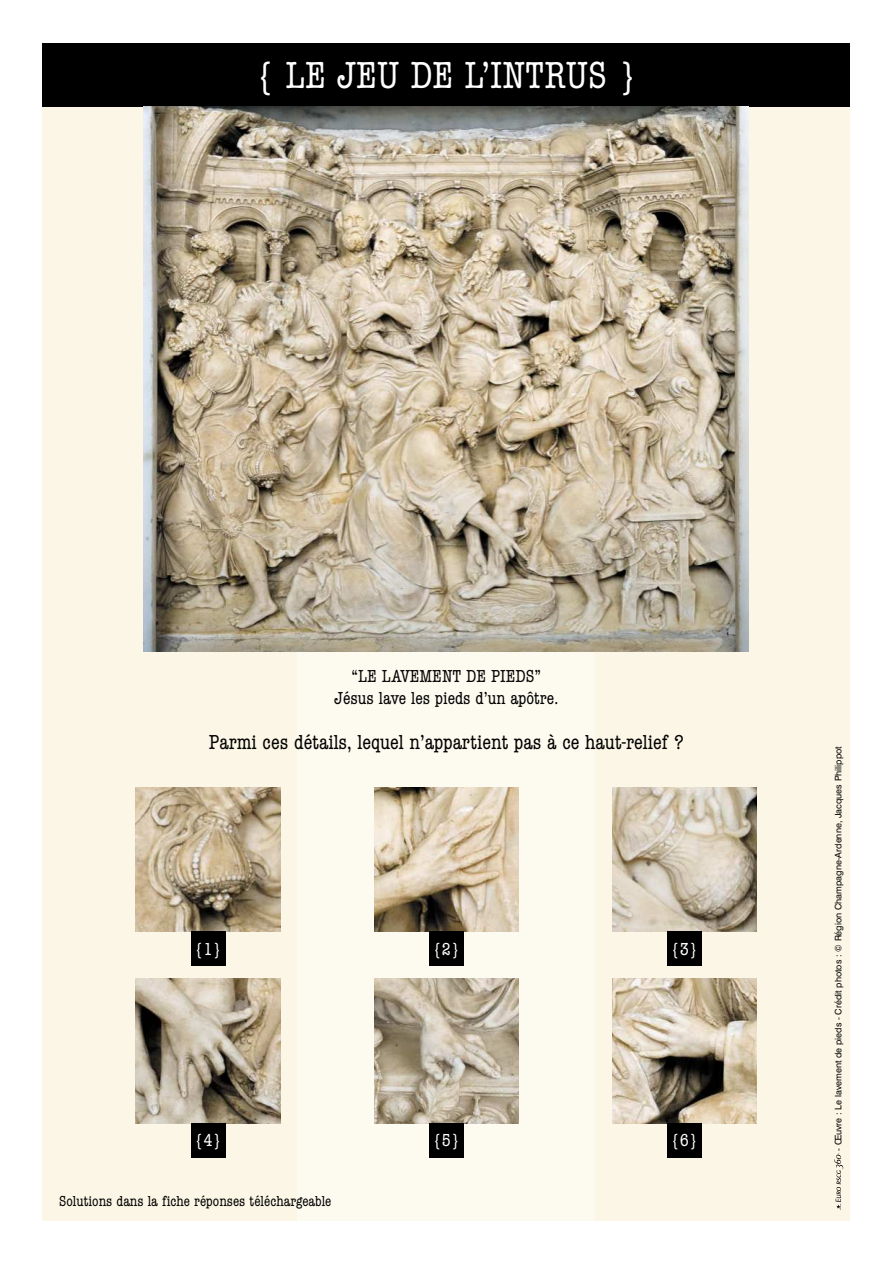
<style>
.page{position:relative;width:893px;height:1263px;background:#fff}
.page>*{position:absolute;margin:0;border:0;box-sizing:border-box;transform-origin:0 0}
.t1{font:condensed 39px "American Typewriter";color:#fff}
.t2{font:condensed 21px "American Typewriter";color:#000}
.t3{font:condensed 18px/21.6px "American Typewriter";color:#000;text-align:center}
.t4{font:condensed 18px "American Typewriter";color:#fff}
.t5{font:condensed 15px "American Typewriter";color:#000}
.t6{font:9px "Swiss 721 BT";color:#000}
.t7{font:500 8.25px "DIN";color:#000}
</style>
<div class="page">
<div style="left:42px;top:43px;width:808px;height:1178px;background:#fbf6e5"></div>
<div style="left:297px;top:43px;width:298px;height:1178px;background:#fdfaef"></div>
<div style="left:42px;top:43px;width:808px;height:64px;background:#000"></div>
<img style="left:144px;top:107px;width:605px;height:545px">
<img style="left:136px;top:787px;width:144px;height:145px">
<img style="left:374px;top:787px;width:145px;height:145px">
<img style="left:612px;top:787px;width:145px;height:145px">
<img style="left:136px;top:979px;width:144px;height:144px">
<img style="left:374px;top:979px;width:145px;height:144px">
<img style="left:612px;top:979px;width:145px;height:144px">
<div style="left:191px;top:932px;width:34px;height:34px;background:#000"></div>
<div style="left:429px;top:932px;width:34px;height:34px;background:#000"></div>
<div style="left:667px;top:932px;width:34px;height:34px;background:#000"></div>
<div style="left:191px;top:1123px;width:34px;height:34px;background:#000"></div>
<div style="left:429px;top:1123px;width:34px;height:34px;background:#000"></div>
<div style="left:667px;top:1123px;width:34px;height:34px;background:#000"></div>
<svg style="left:834px;top:1155px;width:9px;height:55px"></svg>
<h1 class="t1" style="left:255px;top:58px;width:383px">{ LE JEU DE L’INTRUS }</h1>
<h3 class="t3" style="left:334px;top:666px;width:225px">“LE LAVEMENT DE PIEDS”<br>Jésus lave les pieds d’un apôtre.</h3>
<h2 class="t2" style="left:209px;top:733px;width:476px">Parmi ces détails, lequel n’appartient pas à ce haut-relief ?</h2>
<h3 class="t4" style="left:195px;top:941px;width:28px">{1}</h3>
<h3 class="t4" style="left:433px;top:941px;width:28px">{2}</h3>
<h3 class="t4" style="left:671px;top:941px;width:28px">{3}</h3>
<h3 class="t4" style="left:195px;top:1133px;width:28px">{4}</h3>
<h3 class="t4" style="left:433px;top:1133px;width:28px">{5}</h3>
<h3 class="t4" style="left:671px;top:1133px;width:28px">{6}</h3>
<h3 class="t5" style="left:59px;top:1194px;width:274px">Solutions dans la fiche réponses téléchargeable</h3>
<p class="t6" style="left:835px;top:1151px;width:406px;rotate:-90deg">- Œuvre : Le lavement de pieds - Crédit photos : © Région Champagne-Ardenne, Jacques Philippot</p>
<p class="t7" style="left:834px;top:1154px;width:25px;rotate:-90deg">- Créd</p>
</div>
